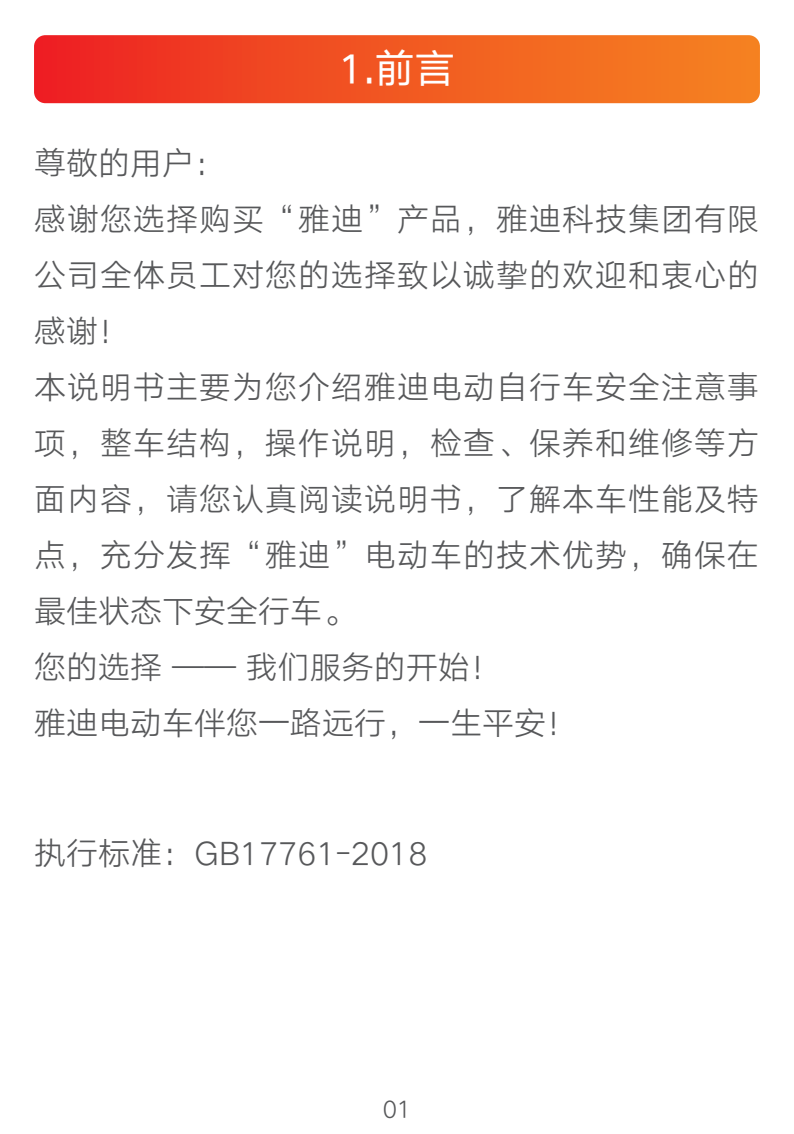
<style>
.page{position:relative;width:794px;height:1134px;background:#fff}
.page>*{position:absolute;margin:0;border:0;box-sizing:border-box;transform-origin:0 0}
.t1{font:40px "HY Qi Hei EES";color:#fff}
.t2{font:32px/56px "HY Qi Hei DES";letter-spacing:.03em;color:#57585a}
.t3{font:32px "HY Qi Hei DES";color:#57585a}
.t4{font:24px "HY Qi Hei DES";color:#57585a}
</style>
<div class="page">
<svg style="left:34px;top:35px;width:726px;height:68px;background:#f15522"></svg>
<p class="t1" style="left:339px;top:42px;width:117px">1.前言</p>
<p class="t2" style="left:34px;top:134px;width:726px">尊敬的用户：<br>感谢您选择购买“雅迪”产品，雅迪科技集团有限公司全体员工对您的选择致以诚挚的欢迎和衷心的感谢！<br>本说明书主要为您介绍雅迪电动自行车安全注意事项，整车结构，操作说明，检查、保养和维修等方面内容，请您认真阅读说明书，了解本车性能及特点，充分发挥“雅迪”电动车的技术优势，确保在最佳状态下安全行车。<br>您的选择 —— 我们服务的开始！<br>雅迪电动车伴您一路远行，一生平安！</p>
<p class="t3" style="left:34px;top:832px;width:395px">执行标准：GB17761-2018</p>
<p class="t4" style="left:383px;top:1093px;width:30px">01</p>
</div>
